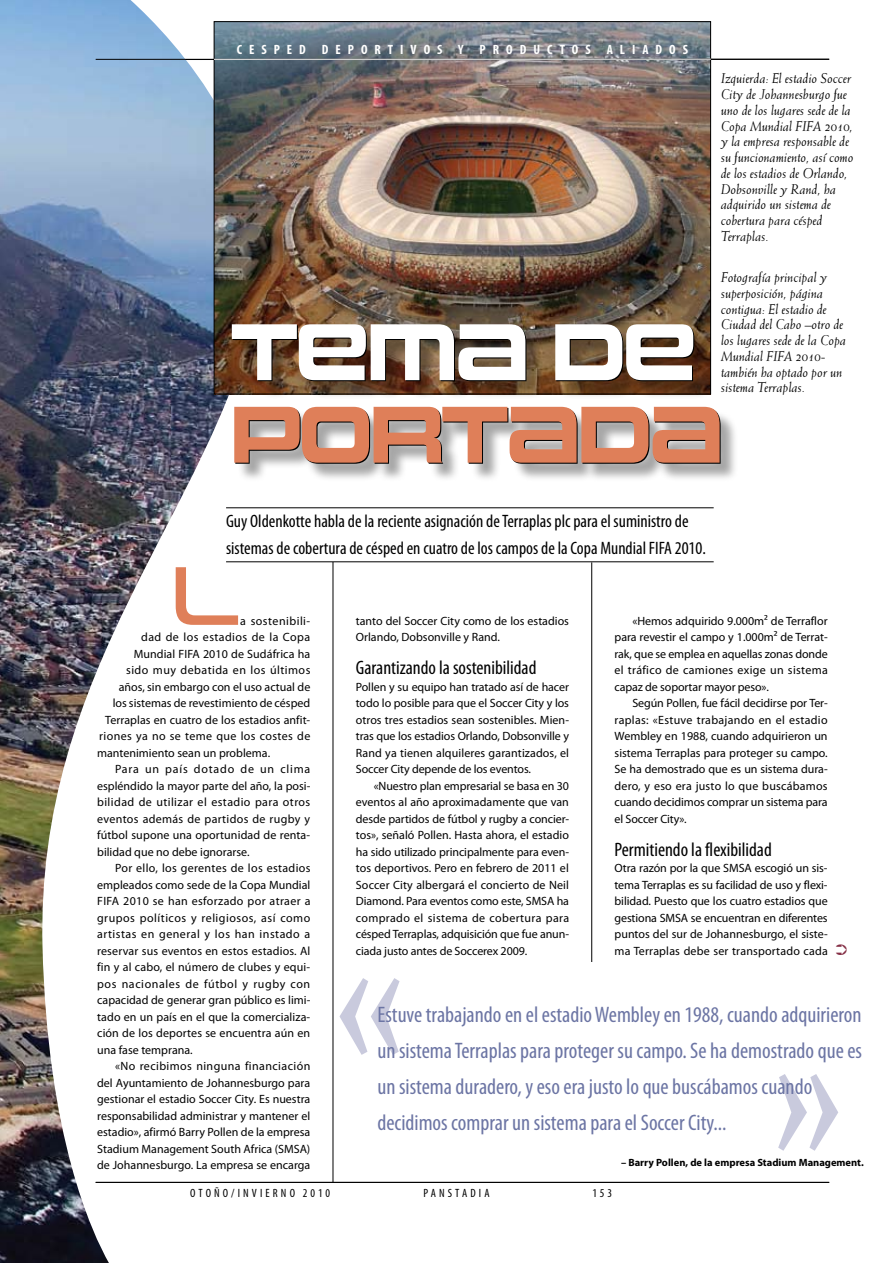
<style>
.page{position:relative;width:893px;height:1263px;background:#fff}
.page>*{position:absolute;margin:0;border:0;box-sizing:border-box;transform-origin:0 0}
.t1{font:208.5px "Cheltenham";color:#c9cadd}
.t2{font:85.05px "Uniwars Rg";color:#df7f59}
.t3{font:700 82.5px "Uniwars Rg";letter-spacing:-.03em;color:#000;scale:.9 1}
.t4{font:700 82.5px "Uniwars Rg";letter-spacing:-.03em;color:#fff;scale:.9 1}
.t5{font:condensed 22.5px/36px "Myriad Pro";color:#6c75a4}
.t6{font:condensed 19.5px "Myriad Pro";color:#000}
.t7{font:condensed 18px/27px "Myriad Pro";color:#000}
.t8{font:italic 14.25px/15.8px "Weiss";color:#000}
.t9{font:700 condensed 13.5px "Myriad Pro";letter-spacing:.52em;color:#fff}
.t10{font:12px/16.5px "Myriad Pro";letter-spacing:.005em;color:#000;text-align:justify}
.t11{font:12px "Myriad Pro";letter-spacing:.035em;color:#000}
.t12{font:12px "Myriad Pro";letter-spacing:.04em;color:#000}
.t13{font:12px "Myriad Pro";letter-spacing:.025em;color:#000}
.t14{font:12px "Myriad Pro";letter-spacing:.03em;color:#000}
.t15{font:12px "Myriad Pro";letter-spacing:.05em;color:#000}
.t16{font:condensed 12px "Myriad Pro";letter-spacing:.255em;color:#000}
.t17{font:12px "Myriad Pro";letter-spacing:.065em;color:#000}
.t18{font:700 10.5px "Myriad Pro";color:#000}
</style>
<div class="page">
<hr style="left:333px;top:60px;width:1px;height:1122px;background:#000">
<hr style="left:591px;top:562px;width:1px;height:620px;background:#000">
<div style="left:347px;top:962px;width:482px;height:220px;background:#fff"></div>
<img style="left:0;top:0;width:263px;height:1263px">
<img style="left:216px;top:23px;width:493px;height:369px">
<hr style="left:96px;top:1182px;width:733px;height:1px;background:#000">
<hr style="left:96px;top:59px;width:733px;height:1px;background:#000">
<hr style="left:214px;top:59px;width:497px;height:1px;background:#fff">
<hr style="left:226px;top:507px;width:488px;height:1px;background:#000">
<hr style="left:226px;top:561px;width:488px;height:1px;background:#000">
<div style="left:235px;top:328px;width:658px;height:244px;background:#000;opacity:.35"></div>
<p class="t9" style="left:237px;top:41px;width:453px">CESPED DEPORTIVOS Y PRODUCTOS ALIADOS</p>
<h3 class="t4" style="left:231px;top:304px;width:519px">TEMA DE</h3>
<p class="t8" style="left:721px;top:70px;width:134px">Izquierda: El estadio Soccer<br>City de Johannesburgo fue uno de los lugares sede de la<br>Copa Mundial FIFA 2010, y la empresa responsable de su funcionamiento, así como de los estadios de Orlando,<br>Dobsonville y Rand, ha adquirido un sistema de cobertura para césped<br>Terraplas.</p>
<p class="t8" style="left:721px;top:269px;width:127px">Fotografía principal y superposición, página contigua: El estadio de<br>Ciudad del Cabo –otro de los lugares sede de la Copa<br>Mundial FIFA 2010- también ha optado por un sistema Terraplas.</p>
<h3 class="t3" style="left:232px;top:387px;width:549px">PORTADA</h3>
<h3 class="t7" style="left:226px;top:507px;width:481px">Guy Oldenkotte habla de la reciente asignación de Terraplas plc para el suministro de sistemas de cobertura de césped en cuatro de los campos de la Copa Mundial FIFA 2010.</h3>
<h2 class="t2" style="left:171px;top:546px;width:71px">L</h2>
<p class="t10" style="left:614px;top:612px;width:215px;text-indent:18px">«Hemos adquirido 9.000m² de Terraflor para revestir el campo y 1.000m² de Terrat&shy;rak, que se emplea en aquellas zonas donde el tráfico de camiones exige un sistema capaz de soportar mayor peso».</p>
<p class="t10" style="left:614px;top:695px;width:215px;text-indent:18px">Según Pollen, fue fácil decidirse por Ter&shy;raplas: «Estuve trabajando en el estadio Wembley en 1988, cuando adquirieron un sistema Terraplas para proteger su campo.<br>Se ha demostrado que es un sistema dura&shy;dero, y eso era justo lo que buscábamos cuando decidimos comprar un sistema para el Soccer City».</p>
<h3 class="t6" style="left:614px;top:838px;width:159px">Permitiendo la flexibilidad</h3>
<p class="t10" style="left:614px;top:860px;width:215px">Otra razón por la que SMSA escogió un sis&shy;tema Terraplas es su facilidad de uso y flexi&shy;bilidad. Puesto que los cuatro estadios que gestiona SMSA se encuentran en diferentes puntos del sur de Johannesburgo, el siste&shy;ma Terraplas debe ser transportado cada</p>
<p class="t12" style="left:240px;top:613px;width:72px">a sostenibili-</p>
<p class="t11" style="left:141px;top:630px;width:170px">dad de los estadios de la Copa</p>
<p class="t10" style="left:134px;top:645px;width:178px">Mundial FIFA 2010 de Sudáfrica ha</p>
<p class="t11" style="left:126px;top:663px;width:186px">sido muy debatida en los últimos</p>
<p class="t10" style="left:119px;top:678px;width:193px">años, sin embargo con el uso actual de</p>
<p class="t10" style="left:113px;top:695px;width:199px">los sistemas de revestimiento de césped</p>
<p class="t10" style="left:105px;top:711px;width:207px">Terraplas en cuatro de los estadios anfit-</p>
<p class="t14" style="left:99px;top:729px;width:213px">riones ya no se teme que los costes de</p>
<p class="t10" style="left:97px;top:744px;width:174px">mantenimiento sean un problema.</p>
<p class="t17" style="left:115px;top:762px;width:197px">Para un país dotado de un clima</p>
<p class="t10" style="left:97px;top:777px;width:215px">espléndido la mayor parte del año, la posi-</p>
<p class="t11" style="left:97px;top:795px;width:215px">bilidad de utilizar el estadio para otros</p>
<p class="t13" style="left:97px;top:811px;width:215px">eventos además de partidos de rugby y</p>
<p class="t10" style="left:97px;top:827px;width:215px">fútbol supone una oportunidad de renta-</p>
<p class="t10" style="left:97px;top:843px;width:154px">bilidad que no debe ignorarse.</p>
<p class="t13" style="left:115px;top:861px;width:197px">Por ello, los gerentes de los estadios</p>
<p class="t10" style="left:97px;top:876px;width:215px">empleados como sede de la Copa Mundial</p>
<p class="t14" style="left:97px;top:894px;width:215px">FIFA 2010 se han esforzado por atraer a</p>
<p class="t12" style="left:97px;top:910px;width:215px">grupos políticos y religiosos, así como</p>
<p class="t12" style="left:97px;top:927px;width:215px">artistas en general y los han instado a</p>
<p class="t10" style="left:97px;top:942px;width:215px">reservar sus eventos en estos estadios. Al</p>
<p class="t10" style="left:97px;top:959px;width:215px">fin y al cabo, el número de clubes y equi-</p>
<p class="t15" style="left:97px;top:976px;width:215px">pos nacionales de fútbol y rugby con</p>
<p class="t10" style="left:97px;top:992px;width:215px">capacidad de generar gran público es limi-</p>
<p class="t10" style="left:97px;top:1008px;width:215px">tado en un país en el que la comercializa-</p>
<p class="t10" style="left:97px;top:1025px;width:215px">ción de los deportes se encuentra aún en</p>
<p class="t10" style="left:97px;top:1041px;width:97px">una fase temprana.</p>
<p class="t11" style="left:115px;top:1059px;width:197px">«No recibimos ninguna financiación</p>
<p class="t10" style="left:97px;top:1074px;width:215px">del Ayuntamiento de Johannesburgo para</p>
<p class="t10" style="left:97px;top:1091px;width:215px">gestionar el estadio Soccer City. Es nuestra</p>
<p class="t10" style="left:97px;top:1107px;width:215px">responsabilidad administrar y mantener el</p>
<p class="t10" style="left:97px;top:1124px;width:215px">estadio», afirmó Barry Pollen de la empresa</p>
<p class="t10" style="left:97px;top:1140px;width:215px">Stadium Management South Africa (SMSA)</p>
<p class="t10" style="left:97px;top:1157px;width:215px">de Johannesburgo. La empresa se encarga</p>
<p class="t16" style="left:190px;top:1185px;width:142px">OTOÑO/INVIERNO 2010</p>
<p class="t16" style="left:423px;top:1185px;width:68px">PANSTADIA</p>
<p class="t16" style="left:593px;top:1185px;width:21px">153</p>
<p class="t10" style="left:356px;top:612px;width:215px">tanto del Soccer City como de los estadios<br>Orlando, Dobsonville y Rand.</p>
<h3 class="t6" style="left:356px;top:656px;width:182px">Garantizando la sostenibilidad</h3>
<p class="t10" style="left:356px;top:678px;width:215px">Pollen y su equipo han tratado así de hacer todo lo posible para que el Soccer City y los otros tres estadios sean sostenibles. Mien&shy;tras que los estadios Orlando, Dobsonville y Rand ya tienen alquileres garantizados, el Soccer City depende de los eventos.</p>
<p class="t10" style="left:356px;top:777px;width:215px;text-indent:18px">«Nuestro plan empresarial se basa en 30 eventos al año aproximadamente que van desde partidos de fútbol y rugby a concier&shy;tos», señaló Pollen. Hasta ahora, el estadio ha sido utilizado principalmente para even&shy;tos deportivos. Pero en febrero de 2011 el Soccer City albergará el concierto de Neil Diamond. Para eventos como este, SMSA ha comprado el sistema de cobertura para césped Terraplas, adquisición que fue anun&shy;ciada justo antes de Soccerex 2009.</p>
<h1 class="t1" style="left:329px;top:872px;width:85px">«</h1>
<p class="t5" style="left:377px;top:997px;width:486px">Estuve trabajando en el estadio Wembley en 1988, cuando adquirieron un sistema Terraplas para proteger su campo. Se ha demostrado que es un sistema duradero, y eso era justo lo que buscábamos cuando decidimos comprar un sistema para el Soccer City...</p>
<p class="t18" style="left:621px;top:1156px;width:244px">– Barry Pollen, de la empresa Stadium Management.</p>
<h1 class="t1" style="left:765px;top:968px;width:85px">»</h1>
</div>
